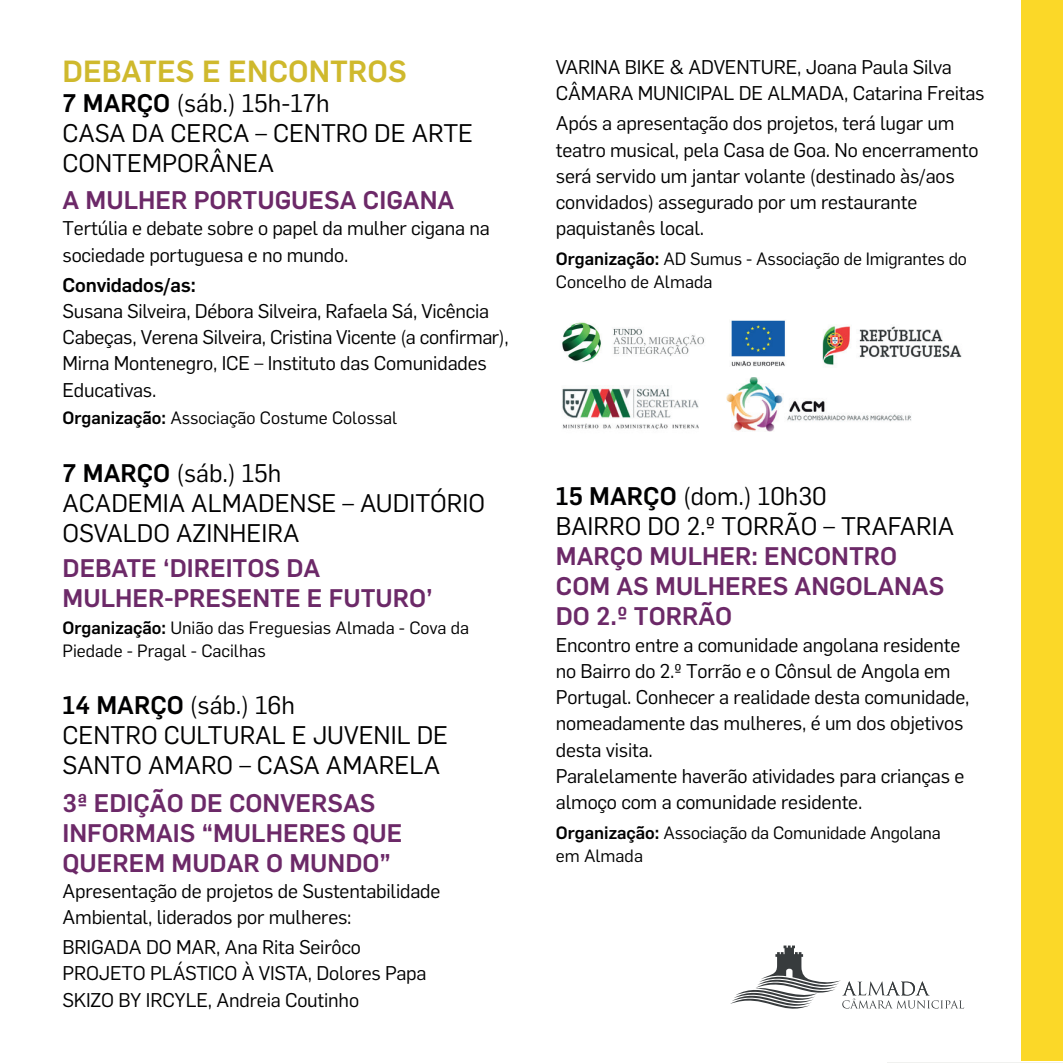
<style>
.page{position:relative;width:1063px;height:1063px;background:#fff}
.page>*{position:absolute;margin:0;border:0;box-sizing:border-box;transform-origin:0 0}
.t1{font:500 30px "Flama";color:#cfb92d}
.t2{font:25px/30px "Flama";color:#000001}
.t3{font:500 25px/30px "Flama";color:#6c2968}
.t4{font:19.5px/26.2px "Flama";letter-spacing:-.01em;color:#000001}
.t5{font:500 19.5px "Flama";letter-spacing:-.01em;color:#000001}
.t6{font:17.5px/22.5px "Flama";color:#000001}
.s1{font-weight:500}
</style>
<div class="page">
<hr style="left:887px;top:1062px;width:176px;height:1px;background:#f0f1ef">
<svg style="left:730px;top:946px;width:234px;height:63px"></svg>
<img style="left:562px;top:322px;width:142px;height:40px">
<img style="left:562px;top:388px;width:137px;height:42px">
<img style="left:731px;top:320px;width:55px;height:58px">
<img style="left:822px;top:326px;width:140px;height:39px">
<img style="left:726px;top:378px;width:185px;height:54px">
<div style="left:1021px;top:0;width:42px;height:1060px;background:#fbd828"></div>
<h1 class="t1" style="left:63px;top:49px;width:346px">DEBATES E ENCONTROS</h1>
<p class="t2" style="left:63px;top:86px;width:412px"><span class="s1">7 MARÇO</span> (sáb.) 15h-17h<br>CASA DA CERCA – CENTRO DE ARTE<br>CONTEMPORÂNEA</p>
<p class="t3" style="left:63px;top:183px;width:393px">A MULHER PORTUGUESA CIGANA</p>
<p class="t4" style="left:63px;top:214px;width:429px">Tertúlia e debate sobre o papel da mulher cigana na sociedade portuguesa e no mundo.</p>
<p class="t5" style="left:63px;top:271px;width:135px">Convidados/as:</p>
<p class="t4" style="left:63px;top:297px;width:448px">Susana Silveira, Débora Silveira, Rafaela Sá, Vicência Cabeças, Verena Silveira, Cristina Vicente (a confirmar), Mirna Montenegro, ICE – Instituto das Comunidades Educativas.</p>
<p class="t6" style="left:63px;top:406px;width:336px"><span class="s1">Organização:</span> Associação Costume Colossal</p>
<p class="t2" style="left:63px;top:456px;width:424px"><span class="s1">7 MARÇO</span> (sáb.) 15h<br>ACADEMIA ALMADENSE – AUDITÓRIO<br>OSVALDO AZINHEIRA</p>
<p class="t3" style="left:63px;top:551px;width:372px">DEBATE ‘DIREITOS DA<br>MULHER-PRESENTE E FUTURO’</p>
<p class="t6" style="left:63px;top:616px;width:408px"><span class="s1">Organização:</span> União das Freguesias Almada - Cova da<br>Piedade - Pragal - Cacilhas</p>
<p class="t2" style="left:63px;top:689px;width:387px"><span class="s1">14 MARÇO</span> (sáb.) 16h<br>CENTRO CULTURAL E JUVENIL DE<br>SANTO AMARO – CASA AMARELA</p>
<p class="t3" style="left:63px;top:786px;width:341px">3ª EDIÇÃO DE CONVERSAS<br>INFORMAIS “MULHERES QUE<br>QUEREM MUDAR O MUNDO”</p>
<p class="t4" style="left:63px;top:877px;width:379px">Apresentação de projetos de Sustentabilidade<br>Ambiental, liderados por mulheres:</p>
<p class="t4" style="left:63px;top:933px;width:366px">BRIGADA DO MAR, Ana Rita Seirôco<br>PROJETO PLÁSTICO À VISTA, Dolores Papa<br>SKIZO BY IRCYLE, Andreia Coutinho</p>
<p class="t4" style="left:556px;top:53px;width:430px">VARINA BIKE &amp; ADVENTURE, Joana Paula Silva<br>CÂMARA MUNICIPAL DE ALMADA, Catarina Freitas</p>
<p class="t4" style="left:556px;top:109px;width:424px">Após a apresentação dos projetos, terá lugar um teatro musical, pela Casa de Goa. No encerramento será servido um jantar volante (destinado às/aos convidados) assegurado por um restaurante paquistanês local.</p>
<p class="t6" style="left:556px;top:247px;width:413px"><span class="s1">Organização:</span> AD Sumus - Associação de Imigrantes do<br>Concelho de Almada</p>
<p class="t2" style="left:556px;top:480px;width:400px"><span class="s1">15 MARÇO</span> (dom.) 10h30<br>BAIRRO DO 2.º TORRÃO – TRAFARIA</p>
<p class="t3" style="left:556px;top:540px;width:390px">MARÇO MULHER: ENCONTRO<br>COM AS MULHERES ANGOLANAS<br>DO 2.º TORRÃO</p>
<p class="t4" style="left:556px;top:630px;width:415px">Encontro entre a comunidade angolana residente no Bairro do 2.º Torrão e o Cônsul de Angola em Portugal. Conhecer a realidade desta comunidade, nomeadamente das mulheres, é um dos objetivos desta visita.<br>Paralelamente haverão atividades para crianças e almoço com a comunidade residente.</p>
<p class="t6" style="left:556px;top:821px;width:387px"><span class="s1">Organização:</span> Associação da Comunidade Angolana em Almada</p>
</div>
